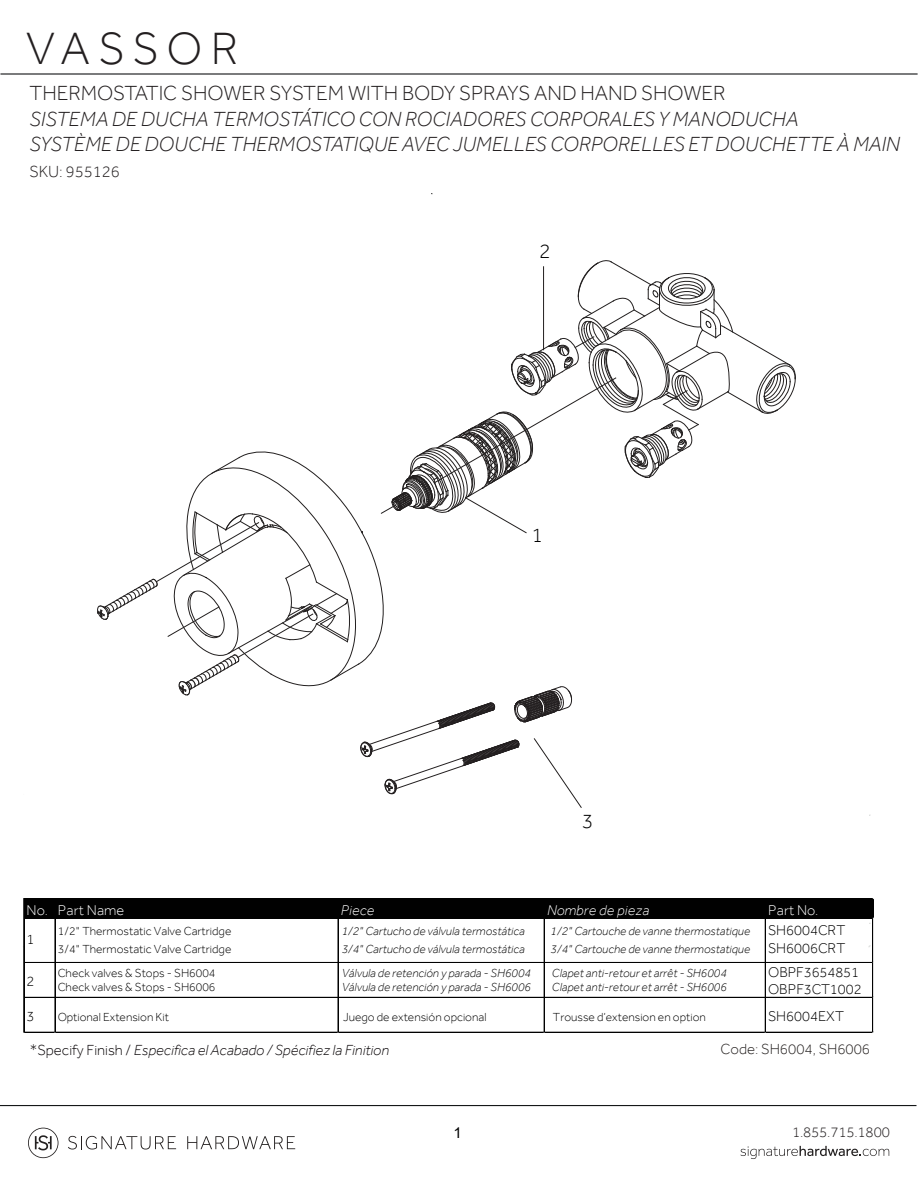
<style>
.page{position:relative;width:918px;height:1188px;background:#fff}
.page>*{position:absolute;margin:0;border:0;box-sizing:border-box;transform-origin:0 0}
.t1{font:300 46.5px "Effra";letter-spacing:.17em;color:#231f20}
.t2{font:italic 300 21px/25.5px "Effra";color:#231f20}
.t3{font:300 21px "Effra";color:#231f20}
.t4{font:300 21px "Effra";color:#010101}
.t5{font:300 16.5px "Effra";color:#231f20}
.t6{font:italic 300 15px "Effra";color:#0a0608}
.t7{font:300 15px "Effra";color:#252120}
.t8{font:300 15px "Effra";letter-spacing:-.01em;color:#231f20}
.t9{font:15px "Arial";color:#010101}
.t10{font:300 14.55px/18.1px "Effra";letter-spacing:.005em;color:#010101}
.t11{font:300 14.55px "Effra";letter-spacing:.01em;color:#fff}
.t12{font:italic 300 14.55px "Effra";letter-spacing:.015em;color:#fff}
.t13{font:italic 300 12px/18.1px "Effra";color:#010101}
.t14{font:300 12px/18.1px "Effra";color:#010101}
.s1{font-style:normal}
</style>
<div class="page">
<svg style="left:28px;top:1128px;width:30px;height:30px"></svg>
<svg style="left:68px;top:1136px;width:108px;height:14px"></svg>
<svg style="left:187px;top:1136px;width:108px;height:13px"></svg>
<hr style="left:0;top:1105px;width:916px;height:1px;background:#151718">
<svg style="left:740px;top:1146px;width:149px;height:13px"></svg>
<div style="left:24px;top:899px;width:849px;height:20px;background:#010101"></div>
<hr style="left:24px;top:962px;width:849px;height:1px;background:#010101">
<hr style="left:24px;top:997px;width:849px;height:1px;background:#010101">
<hr style="left:24px;top:899px;width:1px;height:134px;background:#010101">
<hr style="left:55px;top:899px;width:1px;height:134px;background:#010101">
<hr style="left:338px;top:899px;width:1px;height:134px;background:#010101">
<hr style="left:544px;top:899px;width:1px;height:134px;background:#010101">
<hr style="left:765px;top:899px;width:1px;height:134px;background:#010101">
<hr style="left:24px;top:1032px;width:849px;height:1px;background:#010101">
<hr style="left:872px;top:899px;width:1px;height:134px;background:#010101">
<hr style="left:873px;top:899px;width:1px;height:134px;background:#010101">
<svg style="left:97px;top:260px;width:699px;height:548px"></svg>
<hr style="left:0;top:73px;width:918px;height:2px;background:#151718">
<h1 class="t1" style="left:26px;top:20px;width:214px">VASSOR</h1>
<h2 class="t3" style="left:30px;top:80px;width:698px">THERMOSTATIC SHOWER SYSTEM WITH BODY SPRAYS AND HAND SHOWER</h2>
<h2 class="t2" style="left:30px;top:106px;width:872px">SISTEMA DE DUCHA TERMOSTÁTICO CON ROCIADORES CORPORALES Y MANODUCHA<br>SYSTÈME DE DOUCHE THERMOSTATIQUE AVEC JUMELLES CORPORELLES ET DOUCHETTE À MAIN</h2>
<h3 class="t5" style="left:30px;top:161px;width:92px">SKU: 955126</h3>
<h2 class="t4" style="left:539px;top:239px;width:13px">2</h2>
<h2 class="t4" style="left:531px;top:522px;width:13px">1</h2>
<h2 class="t4" style="left:582px;top:808px;width:13px">3</h2>
<p class="t11" style="left:27px;top:901px;width:99px">No. Part Name</p>
<p class="t12" style="left:341px;top:901px;width:35px">Piece</p>
<p class="t12" style="left:547px;top:901px;width:104px">Nombre de pieza</p>
<p class="t11" style="left:768px;top:901px;width:52px">Part No.</p>
<p class="t10" style="left:27px;top:930px;width:9px">1</p>
<p class="t14" style="left:58px;top:922px;width:175px">1/2" Thermostatic Valve Cartridge<br>3/4" Thermostatic Valve Cartridge</p>
<p class="t13" style="left:342px;top:922px;width:185px">1/2" Cartucho de válvula termostática<br>3/4" Cartucho de válvula termostática</p>
<p class="t13" style="left:551px;top:922px;width:201px">1/2" Cartouche de vanne thermostatique<br>3/4" Cartouche de vanne thermostatique</p>
<p class="t10" style="left:768px;top:921px;width:79px">SH6004CRT<br>SH6006CRT</p>
<p class="t10" style="left:27px;top:972px;width:9px">2</p>
<p class="t14" style="left:58px;top:965px;width:159px;line-height:14.4px">Check valves &amp; Stops - SH6004<br>Check valves &amp; Stops - SH6006</p>
<p class="t13" style="left:342px;top:965px;width:191px;line-height:14.4px">Válvula de retención y parada - SH6004<br>Válvula de retención y parada - SH6006</p>
<p class="t13" style="left:552px;top:965px;width:177px;line-height:14.4px">Clapet anti-retour et arrêt - SH6004<br>Clapet anti-retour et arrêt - SH6006</p>
<p class="t10" style="left:768px;top:963px;width:95px;line-height:17.4px">OBPF3654851<br>OBPF3CT1002</p>
<p class="t10" style="left:27px;top:1006px;width:9px">3</p>
<p class="t14" style="left:58px;top:1007px;width:113px">Optional Extension Kit</p>
<p class="t14" style="left:343px;top:1007px;width:145px">Juego de extensión opcional</p>
<p class="t14" style="left:553px;top:1007px;width:154px">Trousse d’extension en option</p>
<p class="t10" style="left:768px;top:1006px;width:77px">SH6004EXT</p>
<p class="t6" style="left:30px;top:1041px;width:361px"><span class="s1">*Specify Finish /</span> Especifica el Acabado / Spécifiez la Finition</p>
<p class="t7" style="left:721px;top:1040px;width:151px">Code: SH6004, SH6006</p>
<p class="t9" style="left:453px;top:1123px;width:10px">1</p>
<p class="t8" style="left:792px;top:1124px;width:99px">1.855.715.1800</p>
</div>
